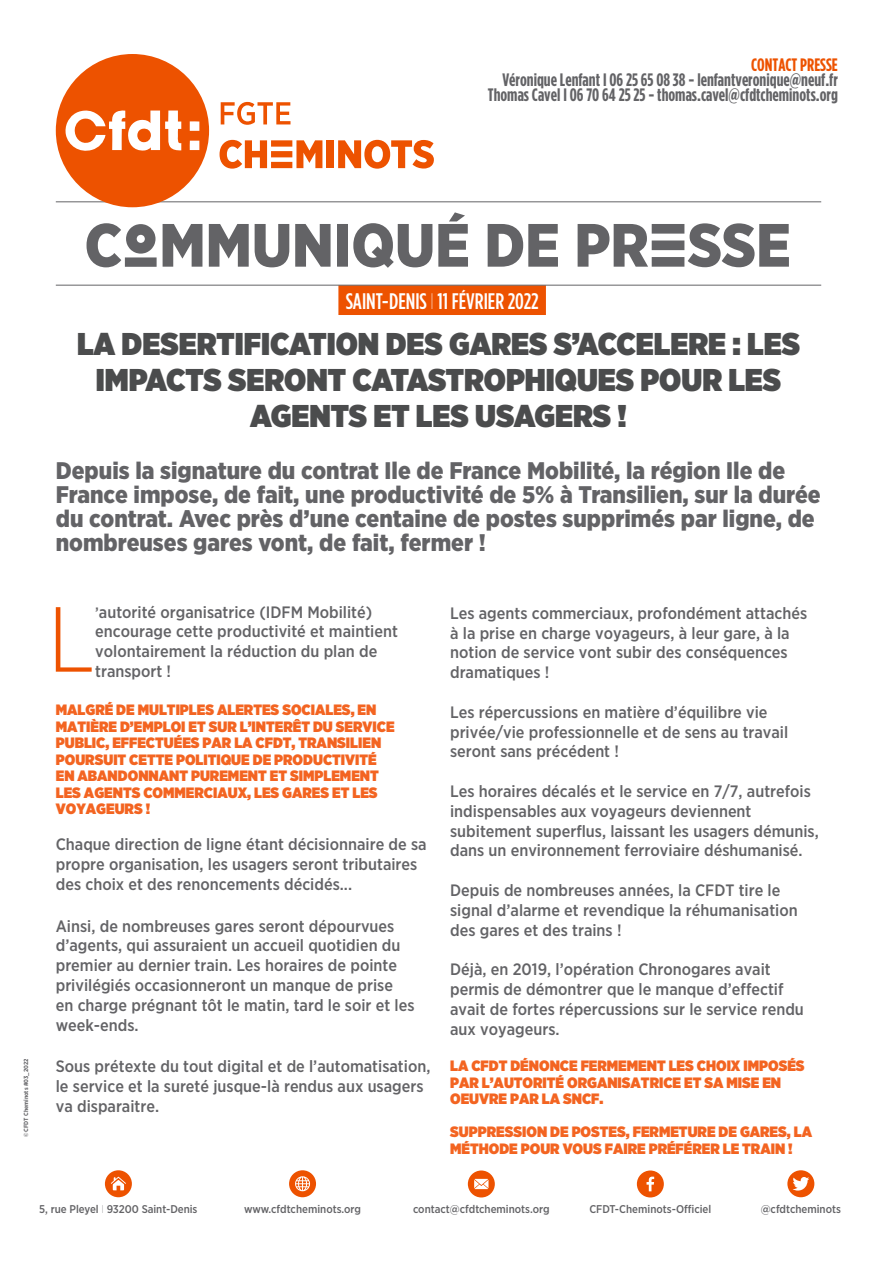
<style>
.page{position:relative;width:893px;height:1263px;background:#fff}
.page>*{position:absolute;margin:0;border:0;box-sizing:border-box;transform-origin:0 0}
.TEXTE_ARTICLE_SECOND{font:300 92.1px "Gotham Narrow";color:#ed5200}
.Titre_article_princi{font:900 31.5px/36px "Gotham Narrow";color:#4b4c4d;text-align:center}
.CHAPEAU{font:900 24px/24px "Gotham Narrow";color:#636366}
.t1{font:500 22.5px "Gotham Condensed";color:#fff}
.t2{font:700 18px "Gotham Condensed";color:#636366}
.t3{font:700 18px "Gotham Condensed";color:#ed5200}
.TEXTE_ARTICLE_SECOND-2{font:500 16.5px/19.8px "Gotham Narrow";color:#636366}
.Style_de_paragraphe{font:900 15px/16.5px "Gotham Narrow";color:#f36421}
.t4{font:500 11.25px "Gotham Narrow";color:#636366}
.t5{font:700 6px "Gotham Narrow";color:#636366}
.s1{font-weight:100}
.s2{font-size:15px}
</style>
<div class="page">
<hr style="left:56px;top:202px;width:765px;height:1px;background:#636366">
<div style="left:338px;top:285px;width:208px;height:30px;background:#ed5200"></div>
<hr style="left:56px;top:285px;width:765px;height:1px;background:#636366">
<div style="left:105px;top:1170px;width:27px;height:27px;background:#ed5200;border-radius:50%"></div>
<svg style="left:111px;top:1177px;width:15px;height:13px"></svg>
<div style="left:289px;top:1170px;width:27px;height:27px;background:#ed5200;border-radius:50%"></div>
<svg style="left:295px;top:1176px;width:15px;height:15px"></svg>
<svg style="left:468px;top:1170px;width:27px;height:27px"></svg>
<svg style="left:474px;top:1179px;width:14px;height:10px"></svg>
<div style="left:637px;top:1170px;width:27px;height:27px;background:#ed5200;border-radius:50%"></div>
<svg style="left:646px;top:1176px;width:8px;height:15px"></svg>
<div style="left:787px;top:1170px;width:27px;height:27px;background:#ed5200;border-radius:50%"></div>
<svg style="left:792px;top:1177px;width:17px;height:13px"></svg>
<svg style="left:221px;top:102px;width:69px;height:23px"></svg>
<svg style="left:220px;top:140px;width:102px;height:29px"></svg>
<div style="left:327px;top:140px;width:7px;height:28px;background:#ed5200"></div>
<svg style="left:338px;top:140px;width:96px;height:29px"></svg>
<div style="left:56px;top:54px;width:153px;height:153px;background:#ed5200;border-radius:50%"></div>
<svg style="left:65px;top:110px;width:116px;height:41px"></svg>
<svg style="left:190px;top:121px;width:9px;height:10px"></svg>
<svg style="left:190px;top:141px;width:9px;height:9px"></svg>
<svg style="left:87px;top:212px;width:702px;height:56px"></svg>
<p class="t3" style="left:751px;top:54px;width:88px">CONTACT PRESSE</p>
<p class="t2" style="left:502px;top:69px;width:337px">Véronique Lenfant I 06 25 65 08 38 - lenfantveronique@neuf.fr</p>
<p class="t2" style="left:488px;top:84px;width:352px">Thomas Cavel I 06 70 64 25 25 - thomas.cavel@cfdtcheminots.org</p>
<p class="t5" style="left:22px;top:1137px;width:80px;rotate:-90deg">© CFDT Cheminots #03_2022</p>
<p class="t1" style="left:346px;top:288px;width:195px">SAINT-DENIS <span class="s1">I</span> 11 FÉVRIER 2022</p>
<p class="Titre_article_princi" style="left:77px;top:325px;width:724px">LA DESERTIFICATION DES GARES S’ACCELERE : LES<br>IMPACTS SERONT CATASTROPHIQUES POUR LES<br>AGENTS ET LES USAGERS !</p>
<p class="CHAPEAU" style="left:56px;top:458px;width:766px">Depuis la signature du contrat Ile de France Mobilité, la région Ile de France impose, de fait, une productivité de 5% à Transilien, sur la durée du contrat. Avec près d’une centaine de postes supprimés par ligne, de nombreuses gares vont, de fait, fermer !</p>
<p class="TEXTE_ARTICLE_SECOND" style="left:48px;top:583px;width:49px">L</p>
<p class="TEXTE_ARTICLE_SECOND-2" style="left:95px;top:602px;width:304px"><span class="s2">’</span>autorité organisatrice (IDFM Mobilité) encourage cette productivité et maintient volontairement la réduction du plan de transport !</p>
<p class="Style_de_paragraphe" style="left:56px;top:701px;width:340px">MALGRÉ DE MULTIPLES ALERTES SOCIALES, EN MATIÈRE D’EMPLOI ET SUR L’INTERÊT DU SERVICE PUBLIC, EFFECTUÉES PAR LA CFDT, TRANSILIEN POURSUIT CETTE POLITIQUE DE PRODUCTIVITÉ EN ABANDONNANT PUREMENT ET SIMPLEMENT LES AGENTS COMMERCIAUX, LES GARES ET LES VOYAGEURS !</p>
<p class="TEXTE_ARTICLE_SECOND-2" style="left:56px;top:834px;width:372px">Chaque direction de ligne étant décisionnaire de sa propre organisation, les usagers seront tributaires des choix et des renoncements décidés...</p>
<p class="TEXTE_ARTICLE_SECOND-2" style="left:56px;top:915px;width:360px">Ainsi, de nombreuses gares seront dépourvues d’agents, qui assuraient un accueil quotidien du premier au dernier train. Les horaires de pointe privilégiés occasionneront un manque de prise en charge prégnant tôt le matin, tard le soir et les week-ends.</p>
<p class="TEXTE_ARTICLE_SECOND-2" style="left:56px;top:1056px;width:376px">Sous prétexte du tout digital et de l’automatisation, le service et la sureté jusque-là rendus aux usagers va disparaitre.</p>
<p class="TEXTE_ARTICLE_SECOND-2" style="left:450px;top:603px;width:359px">Les agents commerciaux, profondément attachés à la prise en charge voyageurs, à leur gare, à la notion de service vont subir des conséquences dramatiques !</p>
<p class="TEXTE_ARTICLE_SECOND-2" style="left:450px;top:702px;width:340px">Les répercussions en matière d’équilibre vie privée/vie professionnelle et de sens au travail seront sans précédent !</p>
<p class="TEXTE_ARTICLE_SECOND-2" style="left:450px;top:781px;width:370px">Les horaires décalés et le service en 7/7, autrefois indispensables aux voyageurs deviennent subitement superflus, laissant les usagers démunis, dans un environnement ferroviaire déshumanisé.</p>
<p class="TEXTE_ARTICLE_SECOND-2" style="left:450px;top:880px;width:349px">Depuis de nombreuses années, la CFDT tire le signal d’alarme et revendique la réhumanisation des gares et des trains !</p>
<p class="TEXTE_ARTICLE_SECOND-2" style="left:450px;top:959px;width:355px">Déjà, en 2019, l’opération Chronogares avait permis de démontrer que le manque d’effectif avait de fortes répercussions sur le service rendu aux voyageurs.</p>
<p class="Style_de_paragraphe" style="left:450px;top:1057px;width:356px">LA CFDT DÉNONCE FERMEMENT LES CHOIX IMPOSÉS<br>PAR L’AUTORITÉ ORGANISATRICE ET SA MISE EN<br>OEUVRE PAR LA SNCF.</p>
<p class="Style_de_paragraphe" style="left:450px;top:1123px;width:363px">SUPPRESSION DE POSTES, FERMETURE DE GARES, LA<br>MÉTHODE POUR VOUS FAIRE PRÉFÉRER LE TRAIN !</p>
<p class="t4" style="left:39px;top:1202px;width:160px">5, rue Pleyel <span class="s1">I</span> 93200 Saint-Denis</p>
<p class="t4" style="left:244px;top:1202px;width:118px">www.cfdtcheminots.org</p>
<p class="t4" style="left:413px;top:1202px;width:138px">contact@cfdtcheminots.org</p>
<p class="t4" style="left:589px;top:1202px;width:123px">CFDT-Cheminots-Officiel</p>
<p class="t4" style="left:761px;top:1202px;width:82px">@cfdtcheminots</p>
</div>
